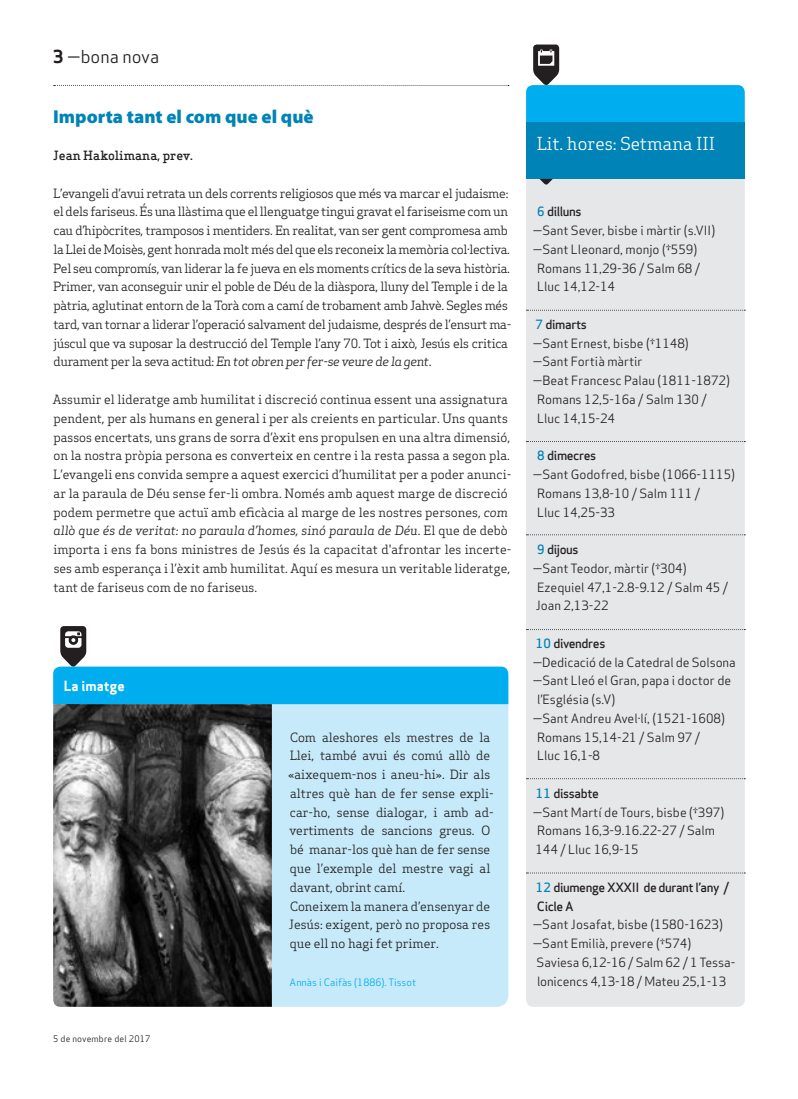
<style>
.page{position:relative;width:798px;height:1099px;background:#fff}
.page>*{position:absolute;margin:0;border:0;box-sizing:border-box;transform-origin:0 0}
.Titular_Petit{font:900 18.75px "Myriad Pro";color:#0083b6}
.Subtitol_Secció{font:17.5px "Apex Serif";color:#fff}
.Capçalera{font:17.5px "Apex Sans Book T";color:#231f20}
.Titular_Secció_Petit{font:13.75px "Apex Sans Bold T";color:#fff}
.Text_General{font:12.5px/18.8px "Apex Serif";color:#231f20}
.Text_General-2{font:12.5px/18.8px "Apex Serif";letter-spacing:-.025em;color:#231f20}
.Text_General-3{font:12.5px/18.8px "Apex Sans Book T";color:#231f20}
.Text_General-4{font:12.5px/18.8px "Apex Sans Medium T";letter-spacing:-.03em;color:#231f20}
.Autors{font:500 12.5px "Apex Serif";color:#231f20}
.Credit_La_Imatge{font:10px "Apex Sans Book T";color:#00aeef}
.Data_Peu{font:8.75px "Apex Sans Book T";letter-spacing:.02em;color:#231f20}
.s1{font-family:"Apex Sans Bold T"}
.s2{font-style:italic}
.s3{color:#0083b6}
</style>
<div class="page">
<svg style="left:54px;top:85px;width:454px;height:1px"></svg>
<div style="left:526px;top:179px;width:218px;height:827px;background:#e6e7e9"></div>
<svg style="left:526px;top:310px;width:219px;height:1px"></svg>
<svg style="left:526px;top:441px;width:219px;height:1px"></svg>
<svg style="left:526px;top:534px;width:219px;height:1px"></svg>
<svg style="left:526px;top:629px;width:219px;height:1px"></svg>
<svg style="left:526px;top:778px;width:219px;height:1px"></svg>
<svg style="left:526px;top:872px;width:219px;height:1px"></svg>
<svg style="left:526px;top:45px;width:218px;height:78px"></svg>
<div style="left:526px;top:123px;width:218px;height:56px;background:#0083b6"></div>
<svg style="left:539px;top:179px;width:13px;height:6px"></svg>
<div style="left:53px;top:666px;width:455px;height:340px;background:#c6eafa;border-radius:11px"></div>
<img style="left:53px;top:710px;width:219px;height:296px">
<svg style="left:53px;top:626px;width:455px;height:84px"></svg>
<p class="Capçalera" style="left:53px;top:46px;width:107px"><span class="s1">3</span> —bona nova</p>
<p class="Titular_Petit" style="left:53px;top:104px;width:262px">Importa tant el com que el què</p>
<p class="Autors" style="left:53px;top:148px;width:141px">Jean Hakolimana, prev.</p>
<p class="Text_General-2" style="left:53px;top:183px;width:459px">L’evangeli d’avui retrata un dels corrents religiosos que més va marcar el judaisme: el dels fariseus. És una llàstima que el llenguatge tingui gravat el fariseisme com un cau d’hipòcrites, tramposos i mentiders. En realitat, van ser gent compromesa amb la Llei de Moisès, gent honrada molt més del que els reconeix la memòria col·lectiva.<br>Pel seu compromís, van liderar la fe jueva en els moments crítics de la seva història.<br>Primer, van aconseguir unir el poble de Déu de la diàspora, lluny del Temple i de la pàtria, aglutinat entorn de la Torà com a camí de trobament amb Jahvè. Segles més tard, van tornar a liderar l’operació salvament del judaisme, després de l’ensurt ma&shy;júscul que va suposar la destrucció del Temple l’any 70. Tot i això, Jesús els critica durament per la seva actitud: <span class="s2">En tot obren per fer-se veure de la gent</span>.</p>
<p class="Text_General" style="left:53px;top:390px;width:460px">Assumir el lideratge amb humilitat i discreció continua essent una assignatura pendent, per als humans en general i per als creients en particular. Uns quants passos encertats, uns grans de sorra d’èxit ens propulsen en una altra dimensió, on la nostra pròpia persona es converteix en centre i la resta passa a segon pla.<br>L’evangeli ens convida sempre a aquest exercici d’humilitat per a poder anunci&shy;ar la paraula de Déu sense fer-li ombra. Només amb aquest marge de discreció podem permetre que actuï amb eficàcia al marge de les nostres persones, <span class="s2">com allò que és de veritat: no paraula d’homes, sinó paraula de Déu</span>. El que de debò importa i ens fa bons ministres de Jesús és la capacitat d'afrontar les incerte&shy;ses amb esperança i l’èxit amb humilitat. Aquí es mesura un veritable lideratge, tant de fariseus com de no fariseus.</p>
<p class="Titular_Secció_Petit" style="left:64px;top:677px;width:62px">La imatge</p>
<p class="Data_Peu" style="left:53px;top:1032px;width:99px">5 de novembre del 2017</p>
<p class="Text_General" style="left:288px;top:727px;width:207px">Com aleshores els mestres de la<br>Llei, també avui és comú allò de «aixequem-nos i aneu-hi». Dir als altres què han de fer sense expli&shy;car-ho, sense dialogar, i amb ad&shy;vertiments de sancions greus. O bé manar-los què han de fer sense que l’exemple del mestre vagi al davant, obrint camí.</p>
<p class="Text_General" style="left:289px;top:896px;width:203px;text-align:justify">Coneixem la manera d’ensenyar de Jesús: exigent, però no proposa res que ell no hagi fet primer.</p>
<p class="Credit_La_Imatge" style="left:289px;top:975px;width:128px">Annàs i Caifàs (1886). Tissot</p>
<p class="Subtitol_Secció" style="left:536px;top:133px;width:180px">Lit. hores: Setmana III</p>
<p class="Text_General-4" style="left:537px;top:202px;width:46px"><span class="s3">6</span> dilluns</p>
<p class="Text_General-3" style="left:532px;top:221px;width:184px">—Sant Sever, bisbe i màrtir (s.VII)</p>
<p class="Text_General-3" style="left:532px;top:240px;width:166px">—Sant Lleonard, monjo (†559)</p>
<p class="Text_General-3" style="left:537px;top:258px;width:164px">Romans 11,29-36 / Salm 68 /</p>
<p class="Text_General-3" style="left:537px;top:277px;width:79px">Lluc 14,12-14</p>
<p class="Text_General-4" style="left:535px;top:315px;width:53px"><span class="s3">7</span> dimarts</p>
<p class="Text_General-3" style="left:532px;top:333px;width:157px">—Sant Ernest, bisbe (†1148)</p>
<p class="Text_General-3" style="left:532px;top:352px;width:111px">—Sant Fortià màrtir</p>
<p class="Text_General-3" style="left:532px;top:371px;width:199px">—Beat Francesc Palau (1811-1872)</p>
<p class="Text_General-3" style="left:537px;top:390px;width:171px">Romans 12,5-16a / Salm 130 /</p>
<p class="Text_General-3" style="left:537px;top:408px;width:79px">Lluc 14,15-24</p>
<p class="Text_General-4" style="left:537px;top:446px;width:60px"><span class="s3">8</span> dimecres</p>
<p class="Text_General-3" style="left:532px;top:465px;width:204px">—Sant Godofred, bisbe (1066-1115)</p>
<p class="Text_General-3" style="left:537px;top:483px;width:164px">Romans 13,8-10 / Salm 111 /</p>
<p class="Text_General-3" style="left:537px;top:502px;width:79px">Lluc 14,25-33</p>
<p class="Text_General-4" style="left:537px;top:540px;width:43px"><span class="s3">9</span> dijous</p>
<p class="Text_General-3" style="left:532px;top:558px;width:155px">—Sant Teodor, màrtir (†304)</p>
<p class="Text_General-3" style="left:535px;top:577px;width:194px">Ezequiel 47,1-2.8-9.12 / Salm 45 /<br>Joan 2,13-22</p>
<p class="Text_General-4" style="left:535px;top:633px;width:71px"><span class="s3">10</span> divendres</p>
<p class="Text_General-3" style="left:532px;top:652px;width:204px">—Dedicació de la Catedral de Solsona</p>
<p class="Text_General-3" style="left:537px;top:671px;width:195px;text-indent:-4px">—Sant Lleó el Gran, papa i doctor de l’Església (s.V)</p>
<p class="Text_General-3" style="left:532px;top:708px;width:194px">—Sant Andreu Avel·lí, (1521-1608)</p>
<p class="Text_General-3" style="left:537px;top:727px;width:164px">Romans 15,14-21 / Salm 97 /</p>
<p class="Text_General-3" style="left:537px;top:746px;width:64px">Lluc 16,1-8</p>
<p class="Text_General-4" style="left:535px;top:783px;width:64px"><span class="s3">11</span> dissabte</p>
<p class="Text_General-3" style="left:532px;top:802px;width:193px">—Sant Martí de Tours, bisbe (†397)</p>
<p class="Text_General-3" style="left:535px;top:821px;width:181px">Romans 16,3-9.16.22-27 / Salm<br>144 / Lluc 16,9-15</p>
<p class="Text_General-4" style="left:535px;top:877px;width:195px"><span class="s3">12</span> diumenge XXXII de durant l’any /<br>Cicle A</p>
<p class="Text_General-3" style="left:532px;top:915px;width:192px">—Sant Josafat, bisbe (1580-1623)</p>
<p class="Text_General-3" style="left:532px;top:933px;width:160px">—Sant Emilià, prevere (†574)</p>
<p class="Text_General-3" style="left:536px;top:952px;width:200px">Saviesa 6,12-16 / Salm 62 / 1 Tessa&shy;lonicencs 4,13-18 / Mateu 25,1-13</p>
</div>
